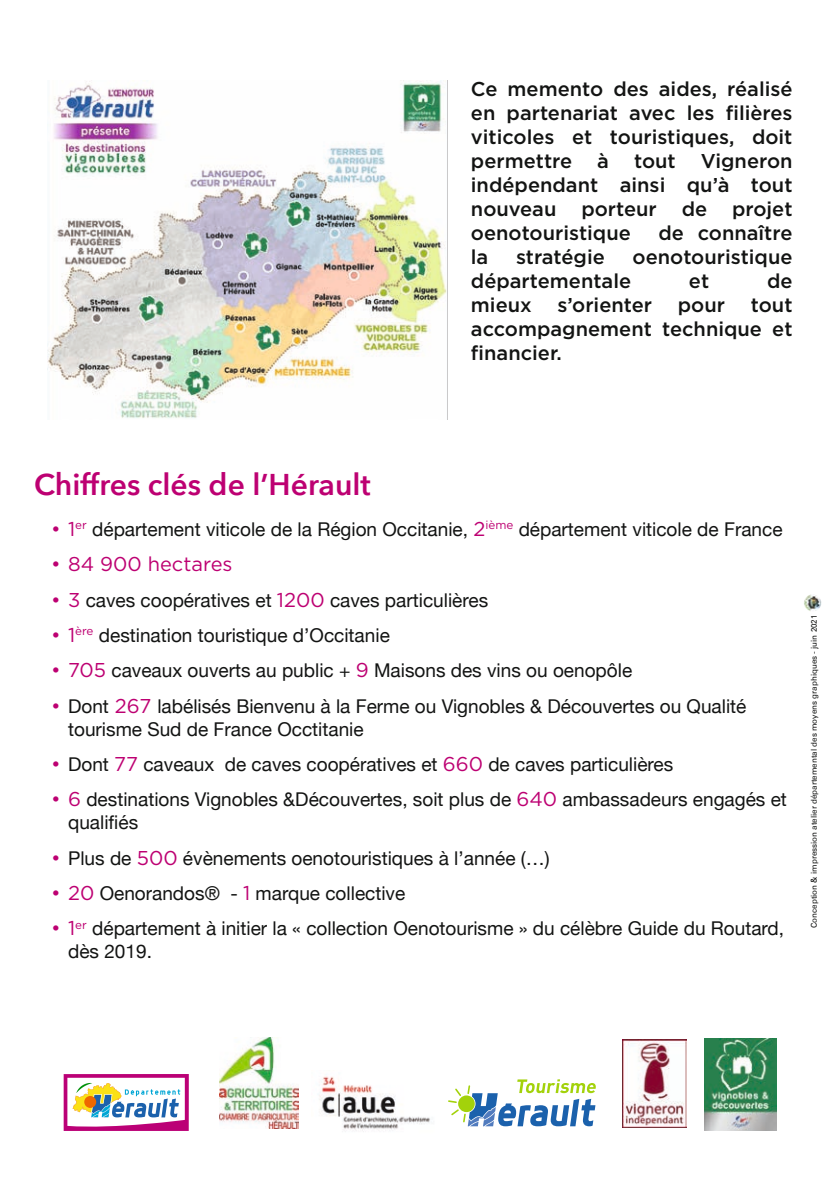
<style>
.page{position:relative;width:840px;height:1191px;background:#fff}
.page>*{position:absolute;margin:0;border:0;box-sizing:border-box;transform-origin:0 0}
.t1{font:600 30px "Avenir Next";color:#bd0072}
.t2{font:500 20px/24px "Gotham";color:#131413;text-align:justify}
.t3{font:20px "Gotham";color:#bd0072}
.t4{font:19px/22.8px "Helvetica Neue LT";color:#131413}
.t5{font:8px "Univers LT";color:#131413}
.s1{font-family:"Gotham";font-size:20px;color:#bd0072}
</style>
<div class="page">
<svg style="left:448px;top:1079px;width:147px;height:47px"></svg>
<img style="left:622px;top:1039px;width:63px;height:88px">
<img style="left:219px;top:1037px;width:79px;height:91px">
<img style="left:47px;top:80px;width:400px;height:338px">
<img style="left:704px;top:1038px;width:71px;height:93px">
<img style="left:319px;top:1076px;width:111px;height:56px">
<img style="left:803px;top:594px;width:17px;height:17px;border-radius:9px">
<div style="left:64px;top:1074px;width:125px;height:57px;background:#bb0076"></div>
<svg style="left:67px;top:1077px;width:118px;height:50px;background:#d0d0d3"></svg>
<div style="left:84px;top:1096px;width:12px;height:12px;background:#ee6800;border-radius:50%"></div>
<p class="t2" style="left:470px;top:77px;width:323px">Ce memento des aides, réalisé en partenariat avec les filières viticoles et touristiques, doit permettre</p>
<p class="t2" style="left:597px;top:149px;width:13px">à</p>
<p class="t2" style="left:633px;top:149px;width:43px">tout</p>
<p class="t2" style="left:470px;top:149px;width:323px;text-indent:230px">Vigneron indépendant ainsi qu’à tout nouveau porteur de projet oenotouristique</p>
<p class="t2" style="left:658px;top:221px;width:135px">de connaître</p>
<p class="t2" style="left:470px;top:245px;width:19px">la</p>
<p class="t2" style="left:516px;top:245px;width:90px">stratégie</p>
<p class="t2" style="left:632px;top:245px;width:161px">oenotouristique</p>
<p class="t2" style="left:470px;top:269px;width:162px">départementale</p>
<p class="t2" style="left:688px;top:269px;width:22px">et</p>
<p class="t2" style="left:766px;top:269px;width:27px">de</p>
<p class="t2" style="left:470px;top:293px;width:62px">mieux</p>
<p class="t2" style="left:557px;top:293px;width:96px">s’orienter</p>
<p class="t2" style="left:677px;top:293px;width:49px">pour</p>
<p class="t2" style="left:470px;top:293px;width:323px;text-indent:280px">tout accompagnement technique et financier.</p>
<h1 class="t1" style="left:34px;top:459px;width:338px">Chiffres clés de l’Hérault</h1>
<p class="t4" style="left:51px;top:517px;width:732px"><span class="s1">• 1</span><sup>er</sup> département viticole de la Région Occitanie, <span class="s1">2</span><sup>ième</sup> département viticole de France</p>
<p class="t3" style="left:51px;top:551px;width:183px">• 84 900 hectares</p>
<p class="t4" style="left:51px;top:588px;width:438px"><span class="s1">• 3</span> caves coopératives et <span class="s1">1200</span> caves particulières</p>
<p class="t4" style="left:51px;top:623px;width:340px"><span class="s1">• 1</span><sup>ère</sup> destination touristique d’Occitanie</p>
<p class="t4" style="left:51px;top:659px;width:582px"><span class="s1">• 705</span> caveaux ouverts au public + <span class="s1">9</span> Maisons des vins ou oenopôle</p>
<p class="t4" style="left:68px;top:694px;width:679px;text-indent:-17px"><span class="s1">•</span> Dont <span class="s1">267</span> labélisés Bienvenu à la Ferme ou Vignobles &amp; Découvertes ou Qualité tourisme Sud de France Occtitanie</p>
<p class="t4" style="left:51px;top:752px;width:623px"><span class="s1">•</span> Dont <span class="s1">77</span> caveaux de caves coopératives et <span class="s1">660</span> de caves particulières</p>
<p class="t4" style="left:68px;top:788px;width:720px;text-indent:-17px"><span class="s1">• 6</span> destinations Vignobles &amp;Découvertes, soit plus de <span class="s1">640</span> ambassadeurs engagés et qualifiés</p>
<p class="t4" style="left:51px;top:846px;width:500px"><span class="s1">•</span> Plus de <span class="s1">500</span> évènements oenotouristiques à l’année (…)</p>
<p class="t4" style="left:51px;top:881px;width:355px"><span class="s1">• 20</span> Oenorandos® - <span class="s1">1</span> marque collective</p>
<p class="t4" style="left:68px;top:916px;width:717px;text-indent:-17px"><span class="s1">• 1</span><sup>er</sup> département à initier la « collection Oenotourisme » du célèbre Guide du Routard, dès 2019.</p>
<p class="t5" style="left:808px;top:928px;width:315px;rotate:-90deg">Conception &amp; impression atelier départemental des moyens graphiques - juin 2021</p>
</div>
